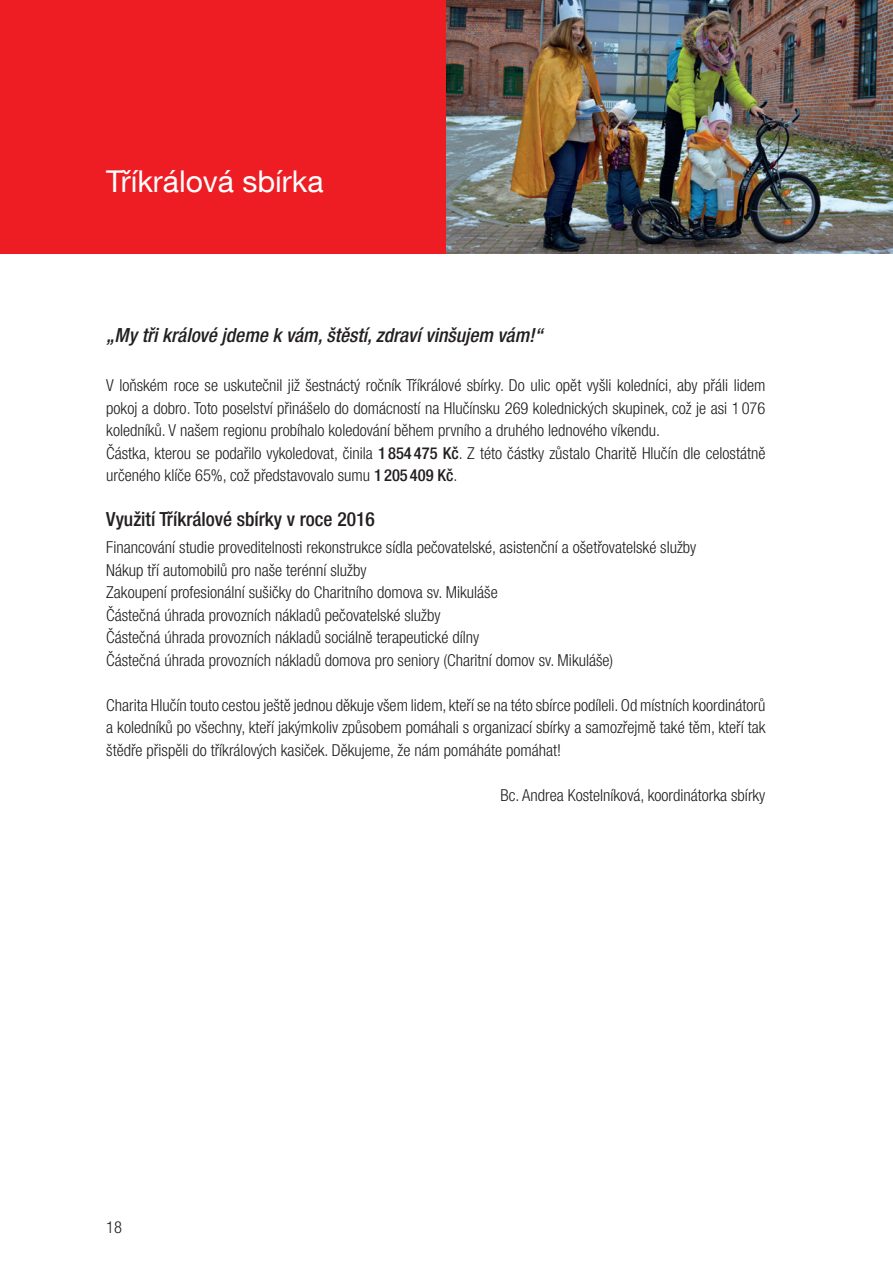
<style>
.page{position:relative;width:893px;height:1263px;background:#fff}
.page>*{position:absolute;margin:0;border:0;box-sizing:border-box;transform-origin:0 0}
.t1{font:30px "Helvetica Neue LT Com";color:#fff}
.t2{font:italic 500 condensed 19.5px "Helvetica Neue LT Com";color:#231f20}
.t3{font:500 condensed 19.5px "Helvetica Neue LT Com";color:#231f20}
.t4{font:300 condensed 16.5px/22.5px "Helvetica Neue LT Com";color:#231f20}
.s1{font-weight:500}
</style>
<div class="page">
<div style="left:0;top:0;width:446px;height:253px;background:#ee1d23"></div>
<img style="left:446px;top:0;width:447px;height:253px">
<h1 class="t1" style="left:106px;top:162px;width:219px">Tříkrálová sbírka</h1>
<p class="t2" style="left:106px;top:324px;width:438px">„My tři králové jdeme k vám, štěstí, zdraví vinšujem vám!“</p>
<p class="t4" style="left:106px;top:374px;width:661px">V loňském roce se uskutečnil již šestnáctý ročník Tříkrálové sbírky. Do ulic opět vyšli koledníci, aby přáli lidem pokoj a dobro. Toto poselství přinášelo do domácností na Hlučínsku 269 kolednických skupinek, což je asi 1 076 koledníků. V našem regionu probíhalo koledování během prvního a druhého lednového víkendu.<br>Částka, kterou se podařilo vykoledovat, činila <span class="s1">1 854 475 Kč</span>. Z této částky zůstalo Charitě Hlučín dle celostátně určeného klíče 65%, což představovalo sumu <span class="s1">1 205 409 Kč</span>.</p>
<p class="t3" style="left:106px;top:508px;width:270px">Využití Tříkrálové sbírky v roce 2016</p>
<p class="t4" style="left:106px;top:536px;width:592px">Financování studie proveditelnosti rekonstrukce sídla pečovatelské, asistenční a ošetřovatelské služby Nákup tří automobilů pro naše terénní služby<br>Zakoupení profesionální sušičky do Charitního domova sv. Mikuláše<br>Částečná úhrada provozních nákladů pečovatelské služby<br>Částečná úhrada provozních nákladů sociálně terapeutické dílny<br>Částečná úhrada provozních nákladů domova pro seniory (Charitní domov sv. Mikuláše)</p>
<p class="t4" style="left:106px;top:693px;width:661px;text-align:justify">Charita Hlučín touto cestou ještě jednou děkuje všem lidem, kteří se na této sbírce podíleli. Od místních koordinátorů a koledníků po všechny, kteří jakýmkoliv způsobem pomáhali s organizací sbírky a samozřejmě také těm, kteří tak štědře přispěli do tříkrálových kasiček. Děkujeme, že nám pomáháte pomáhat!</p>
<p class="t4" style="left:501px;top:783px;width:266px">Bc. Andrea Kostelníková, koordinátorka sbírky</p>
<p class="t4" style="left:106px;top:1216px;width:17px">18</p>
</div>
